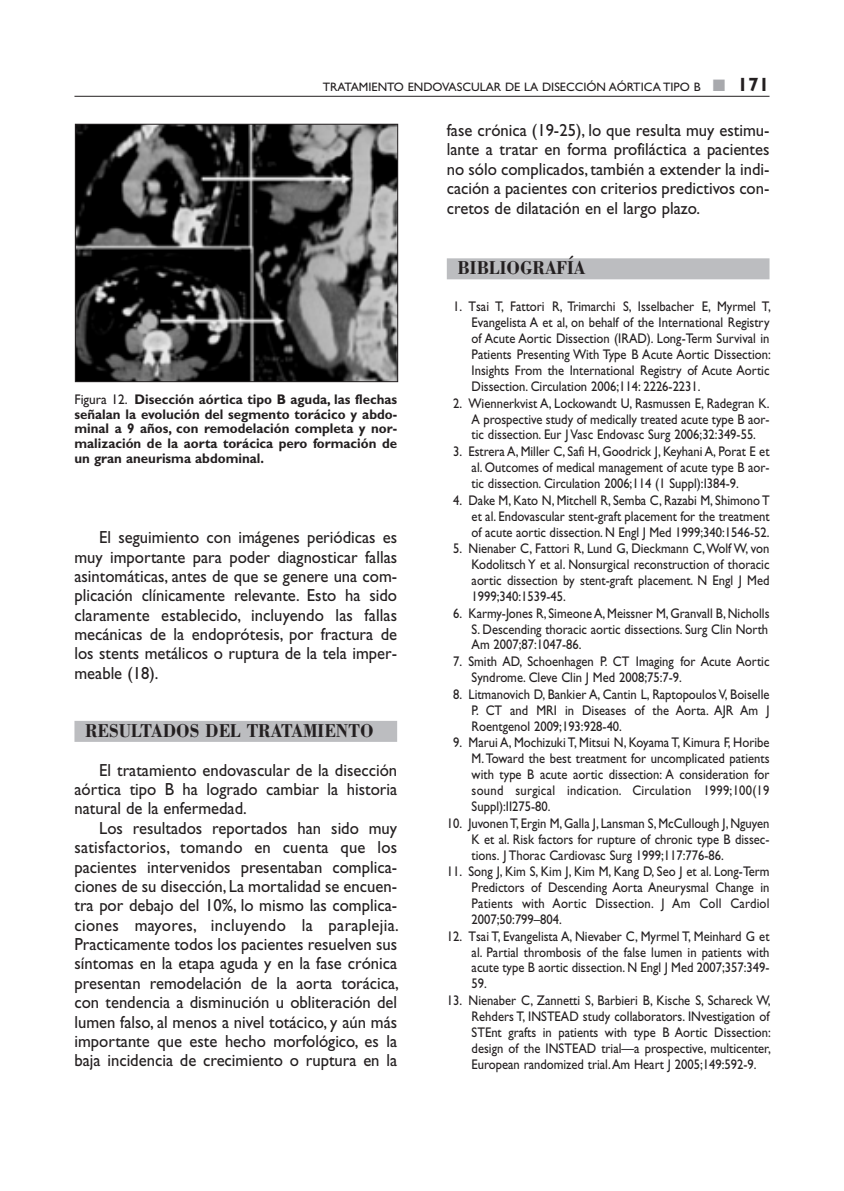
<style>
.page{position:relative;width:844px;height:1191px;background:#fff}
.page>*{position:absolute;margin:0;border:0;box-sizing:border-box;transform-origin:0 0}
.t1{font:700 19.25px "Bodoni";color:#231f20;scale:.9 1}
.t2{font:17.5px/19.4px "Gill Sans";color:#231f20;text-align:justify;scale:.95 1}
.t3{font:14px/15.9px "Gill Sans";color:#231f20;text-align:justify;scale:.9 1}
.t4{font:700 14px/14.9px "Gill Sans";color:#231f20;text-align:justify;scale:.95 1}
.t5{font:12.25px "Gill Sans";color:#231f20}
.s1{color:#a8a9ad}
.s2{font-weight:700;font-size:19.25px}
.s3{font-weight:400}
</style>
<div class="page">
<div style="left:74px;top:721px;width:323px;height:21px;background:#bcbdc0"></div>
<div style="left:446px;top:258px;width:323px;height:21px;background:#bcbdc0"></div>
<hr style="left:74px;top:96px;width:695px;height:1px;background:#231f20">
<img style="left:77px;top:126px;width:319px;height:254px">
<div style="left:75px;top:124px;width:323px;height:258px;border:1px solid #231f20"></div>
<p class="t5" style="left:323px;top:83px;width:448px">TRATAMIENTO ENDOVASCULAR DE LA DISECCIÓN AÓRTICA TIPO B <span class="s1">■</span> <span class="s2">171</span></p>
<p class="t4" style="left:74px;top:393px;width:341px"><span class="s3">Figura 12.</span> Disección aórtica tipo B aguda, las flechas señalan la evolución del segmento torácico y abdo&shy;minal a 9 años, con remodelación completa y nor&shy;malización de la aorta torácica pero formación de un gran aneurisma abdominal.</p>
<p class="t2" style="left:74px;top:529px;width:341px;text-indent:25px">El seguimiento con imágenes periódicas es muy importante para poder diagnosticar fallas asintomáticas, antes de que se genere una com&shy;plicación clínicamente relevante. Esto ha sido claramente establecido, incluyendo las fallas mecánicas de la endoprótesis, por fractura de los stents metálicos o ruptura de la tela imper&shy;meable (18).</p>
<h1 class="t1" style="left:85px;top:723px;width:322px">RESULTADOS DEL TRATAMIENTO</h1>
<p class="t2" style="left:74px;top:762px;width:341px;text-indent:25px">El tratamiento endovascular de la disección aórtica tipo B ha logrado cambiar la historia natural de la enfermedad.</p>
<p class="t2" style="left:74px;top:820px;width:343px;text-indent:25px">Los resultados reportados han sido muy satisfactorios, tomando en cuenta que los pacientes intervenidos presentaban complica&shy;ciones de su disección, La mortalidad se encuen&shy;tra por debajo del 10%, lo mismo las complica&shy;ciones mayores, incluyendo la paraplejia.<br>Practicamente todos los pacientes resuelven sus síntomas en la etapa aguda y en la fase crónica presentan remodelación de la aorta torácica, con tendencia a disminución u obliteración del lumen falso, al menos a nivel totácico, y aún más importante que este hecho morfológico, es la baja incidencia de crecimiento o ruptura en la</p>
<p class="t2" style="left:446px;top:122px;width:341px">fase crónica (19-25), lo que resulta muy estimu&shy;lante a tratar en forma profiláctica a pacientes no sólo complicados, también a extender la indi&shy;cación a pacientes con criterios predictivos con&shy;cretos de dilatación en el largo plazo.</p>
<h1 class="t1" style="left:457px;top:261px;width:144px">BIBLIOGRAFÍA</h1>
<p class="t3" style="left:471px;top:300px;width:334px;text-indent:-19px">1. Tsai T, Fattori R, Trimarchi S, Isselbacher E, Myrmel T, Evangelista A et al, on behalf of the International Registry of Acute Aortic Dissection (IRAD). Long-Term Survival in Patients Presenting With Type B Acute Aortic Dissection:<br>Insights From the International Registry of Acute Aortic Dissection. Circulation 2006;114: 2226-2231.</p>
<p class="t3" style="left:471px;top:396px;width:332px;text-indent:-19px">2. Wiennerkvist A, Lockowandt U, Rasmussen E, Radegran K.<br>A prospective study of medically treated acute type B aor&shy;tic dissection. Eur J Vasc Endovasc Surg 2006;32:349-55.</p>
<p class="t3" style="left:471px;top:445px;width:332px;text-indent:-19px">3. Estrera A, Miller C, Safi H, Goodrick J, Keyhani A, Porat E et al. Outcomes of medical management of acute type B aor&shy;tic dissection. Circulation 2006;114 (1 Suppl):I384-9.</p>
<p class="t3" style="left:471px;top:493px;width:332px;text-indent:-19px">4. Dake M, Kato N, Mitchell R, Semba C, Razabi M, Shimono T et al. Endovascular stent-graft placement for the treatment of acute aortic dissection. N Engl J Med 1999;340:1546-52.</p>
<p class="t3" style="left:471px;top:542px;width:332px;text-indent:-19px">5. Nienaber C, Fattori R, Lund G, Dieckmann C, Wolf W, von Kodolitsch Y et al. Nonsurgical reconstruction of thoracic aortic dissection by stent-graft placement. N Engl J Med 1999;340:1539-45.</p>
<p class="t3" style="left:471px;top:606px;width:332px;text-indent:-19px">6. Karmy-Jones R, Simeone A, Meissner M, Granvall B, Nicholls S. Descending thoracic aortic dissections. Surg Clin North Am 2007;87:1047-86.</p>
<p class="t3" style="left:471px;top:655px;width:332px;text-indent:-19px">7. Smith AD, Schoenhagen P. CT Imaging for Acute Aortic<br>Syndrome. Cleve Clin J Med 2008;75:7-9.</p>
<p class="t3" style="left:471px;top:688px;width:332px;text-indent:-19px">8. Litmanovich D, Bankier A, Cantin L, Raptopoulos V, Boiselle P. CT and MRI in Diseases of the Aorta. AJR Am J Roentgenol 2009;193:928-40.</p>
<p class="t3" style="left:471px;top:736px;width:332px;text-indent:-19px">9. Marui A, Mochizuki T, Mitsui N, Koyama T, Kimura F, Horibe M. Toward the best treatment for uncomplicated patients with type B acute aortic dissection: A consideration for sound surgical indication. Circulation 1999;100(19<br>Suppl):II275-80.</p>
<p class="t3" style="left:471px;top:816px;width:332px;text-indent:-25px">10. Juvonen T, Ergin M, Galla J, Lansman S, McCullough J, Nguyen K et al. Risk factors for rupture of chronic type B dissec&shy;tions. J Thorac Cardiovasc Surg 1999;117:776-86.</p>
<p class="t3" style="left:471px;top:865px;width:332px;text-indent:-25px">11. Song J, Kim S, Kim J, Kim M, Kang D, Seo J et al. Long-Term Predictors of Descending Aorta Aneurysmal Change in Patients with Aortic Dissection. J Am Coll Cardiol 2007;50:799–804.</p>
<p class="t3" style="left:471px;top:929px;width:332px;text-indent:-25px">12. Tsai T, Evangelista A, Nievaber C, Myrmel T, Meinhard G et al. Partial thrombosis of the false lumen in patients with acute type B aortic dissection. N Engl J Med 2007;357:349- 59.</p>
<p class="t3" style="left:471px;top:994px;width:334px;text-indent:-25px">13. Nienaber C, Zannetti S, Barbieri B, Kische S, Schareck W, Rehders T, INSTEAD study collaborators. INvestigation of STEnt grafts in patients with type B Aortic Dissection: design of the INSTEAD trial—a prospective, multicenter, European randomized trial. Am Heart J 2005;149:592-9.</p>
</div>
